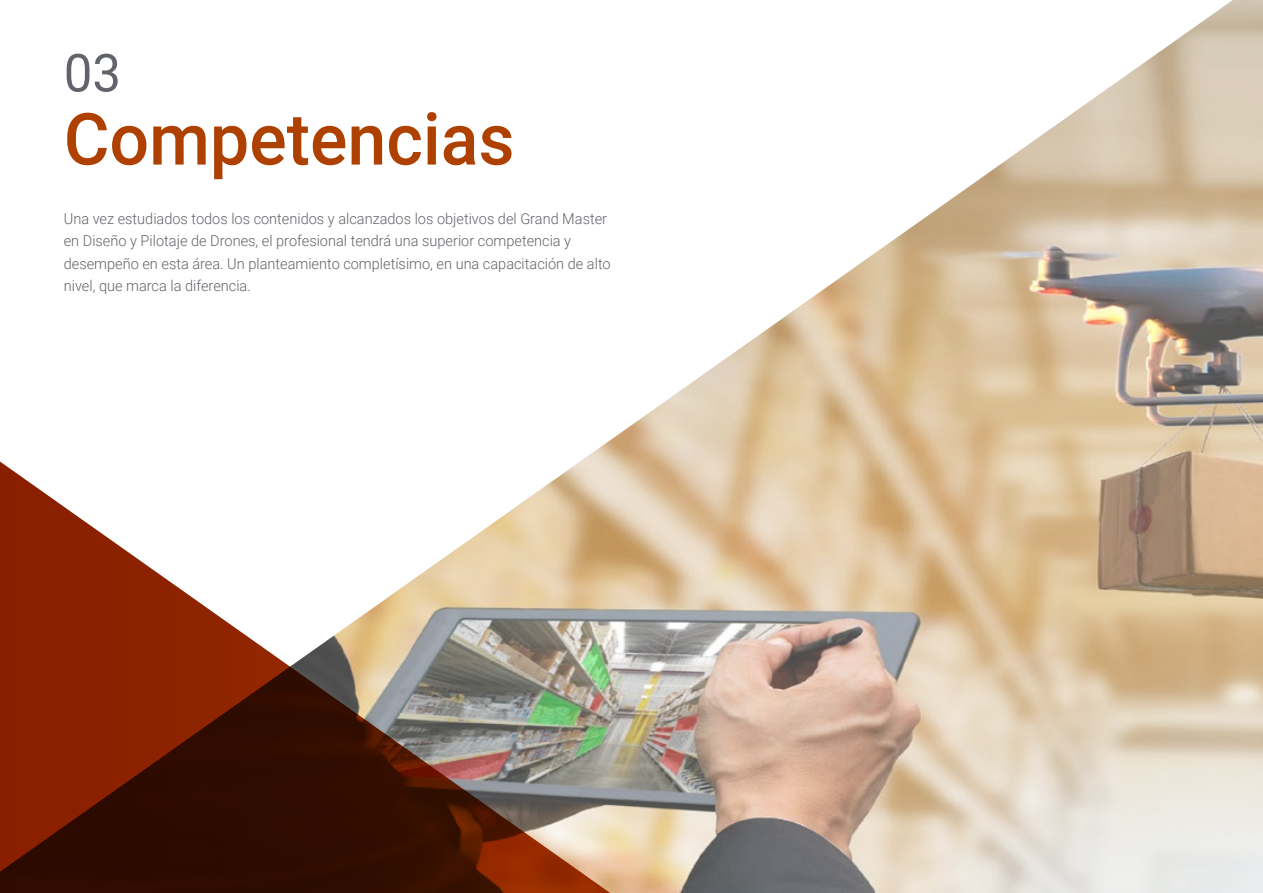
<style>
.page{position:relative;width:1263px;height:893px;background:#fff}
.page>*{position:absolute;margin:0;border:0;box-sizing:border-box;transform-origin:0 0}
.t1{font:500 72px "Roboto";color:#ae4000}
.t2{font:52.5px "Roboto";color:#61646a}
.t3{font:300 15px/22.5px "Roboto";color:#61646a}
</style>
<div class="page">
<img style="left:602px;top:0;width:661px;height:893px">
<svg style="left:0;top:446px;width:640px;height:447px"></svg>
<h2 class="t2" style="left:64px;top:36px;width:59px">03</h2>
<h1 class="t1" style="left:64px;top:89px;width:452px">Competencias</h1>
<p class="t3" style="left:64px;top:207px;width:548px">Una vez estudiados todos los contenidos y alcanzados los objetivos del Grand Master en Diseño y Pilotaje de Drones, el profesional tendrá una superior competencia y desempeño en esta área. Un planteamiento completísimo, en una capacitación de alto nivel, que marca la diferencia.</p>
</div>
